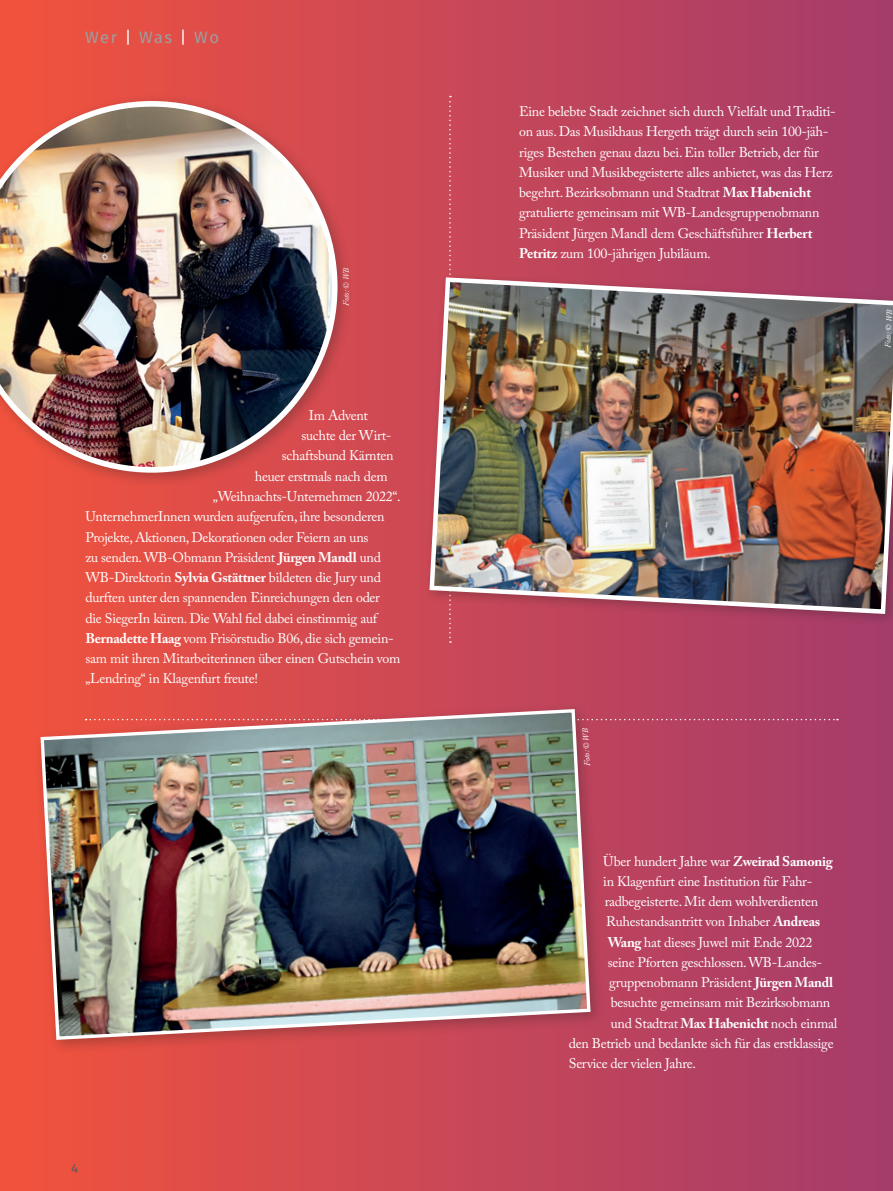
<style>
.page{position:relative;width:893px;height:1191px;background:#fff}
.page>*{position:absolute;margin:0;border:0;box-sizing:border-box;transform-origin:0 0}
.t1{font:16.5px "Fira Sans";letter-spacing:.09em;color:#9d9e9e}
.t2{font:13.95px/20.2px "Adobe Caslon Pro";letter-spacing:-.02em;color:#fff}
.t3{font:13.5px "Fira Sans";color:#5a5d5d}
.t4{font:italic 8.25px "Adobe Caslon Pro";color:#fff}
.s1{color:#fff}
.s2{font-weight:700}
.s3{color:#f0523d}
</style>
<div class="page">
<div style="left:0;top:0;width:893px;height:1191px;background:linear-gradient(to right,#f1533e,#a43c6c)"></div>
<svg style="left:605px;top:719px;width:233px;height:1px"></svg>
<svg style="left:449px;top:96px;width:2px;height:547px"></svg>
<div style="left:33px;top:701px;width:572px;height:353px;background:#231f20;opacity:.3"></div>
<img style="left:39px;top:707px;width:553px;height:334px">
<div style="left:423px;top:271px;width:470px;height:355px;background:#231f20;opacity:.3"></div>
<img style="left:427px;top:275px;width:466px;height:341px">
<div style="left:0;top:93px;width:353px;height:395px;background:#231f20;opacity:.3"></div>
<img style="left:0;top:101px;width:338px;height:372px">
<p class="t1" style="left:85px;top:25px;width:135px">Wer <span class="s1">|</span> Was <span class="s1">|</span> Wo</p>
<p class="t4" style="left:341px;top:306px;width:40px;rotate:-90deg">Foto: © WB</p>
<p class="t2" style="left:309px;top:405px;width:60px">Im Advent</p>
<p class="t2" style="left:301px;top:425px;width:92px">suchte der Wirt-</p>
<p class="t2" style="left:282px;top:445px;width:113px">schaftsbund Kärnten</p>
<p class="t2" style="left:255px;top:466px;width:134px">heuer erstmals nach dem</p>
<p class="t2" style="left:213px;top:486px;width:189px">„Weihnachts-Unternehmen 2022“.</p>
<p class="t2" style="left:85px;top:506px;width:300px">UnternehmerInnen wurden aufgerufen, ihre besonderen</p>
<p class="t2" style="left:85px;top:526px;width:285px">Projekte, Aktionen, Dekorationen oder Feiern an uns</p>
<p class="t2" style="left:85px;top:547px;width:297px">zu senden. WB-Obmann Präsident <span class="s2">Jürgen Mandl</span> und</p>
<p class="t2" style="left:85px;top:567px;width:297px">WB-Direktorin <span class="s2">Sylvia Gstättner</span> bildeten die Jury und</p>
<p class="t2" style="left:85px;top:587px;width:296px">durften unter den spannenden Einreichungen den oder</p>
<p class="t2" style="left:85px;top:607px;width:293px">die SiegerIn küren. Die Wahl fiel dabei einstimmig auf</p>
<p class="t2" style="left:85px;top:628px;width:310px"><span class="s2">Bernadette Haag</span> vom Frisörstudio B06, die sich gemein-</p>
<p class="t2" style="left:85px;top:648px;width:316px">sam mit ihren Mitarbeiterinnen über einen Gutschein vom</p>
<p class="t2" style="left:85px;top:668px;width:174px">„Lendring“ in Klagenfurt freute!</p>
<p class="t3" style="left:71px;top:1157px;width:15px">4<span class="s3">|</span></p>
<p class="t2" style="left:519px;top:101px;width:318px">Eine belebte Stadt zeichnet sich durch Vielfalt und Traditi&shy;on aus. Das Musikhaus Hergeth trägt durch sein 100-jäh&shy;riges Bestehen genau dazu bei. Ein toller Betrieb, der für Musiker und Musikbegeisterte alles anbietet, was das Herz begehrt. Bezirksobmann und Stadtrat <span class="s2">Max Habenicht </span>gratulierte gemeinsam mit WB-Landesgruppenobmann Präsident Jürgen Mandl dem Geschäftsführer <span class="s2">Herbert Petritz</span> zum 100-jährigen Jubiläum.</p>
<p class="t4" style="left:883px;top:348px;width:39px;rotate:-87deg">Foto: © WB</p>
<p class="t4" style="left:582px;top:766px;width:39px;rotate:-93deg">Foto: © WB</p>
<p class="t2" style="left:603px;top:850px;width:231px">Über hundert Jahre war <span class="s2">Zweirad Samonig</span></p>
<p class="t2" style="left:603px;top:871px;width:211px">in Klagenfurt eine Institution für Fahr-</p>
<p class="t2" style="left:605px;top:891px;width:215px">radbegeisterte. Mit dem wohlverdienten</p>
<p class="t2" style="left:606px;top:911px;width:216px">Ruhestandsantritt von Inhaber <span class="s2">Andreas</span></p>
<p class="t2" style="left:608px;top:931px;width:206px"><span class="s2">Wang</span> hat dieses Juwel mit Ende 2022</p>
<p class="t2" style="left:608px;top:952px;width:216px">seine Pforten geschlossen. WB-Landes-</p>
<p class="t2" style="left:609px;top:972px;width:225px">gruppenobmann Präsident <span class="s2">Jürgen Mandl</span></p>
<p class="t2" style="left:611px;top:992px;width:221px">besuchte gemeinsam mit Bezirksobmann</p>
<p class="t2" style="left:611px;top:1012px;width:228px">und Stadtrat <span class="s2">Max Habenicht</span> noch einmal</p>
<p class="t2" style="left:569px;top:1033px;width:266px">den Betrieb und bedankte sich für das erstklassige</p>
<p class="t2" style="left:569px;top:1053px;width:129px">Service der vielen Jahre.</p>
</div>
